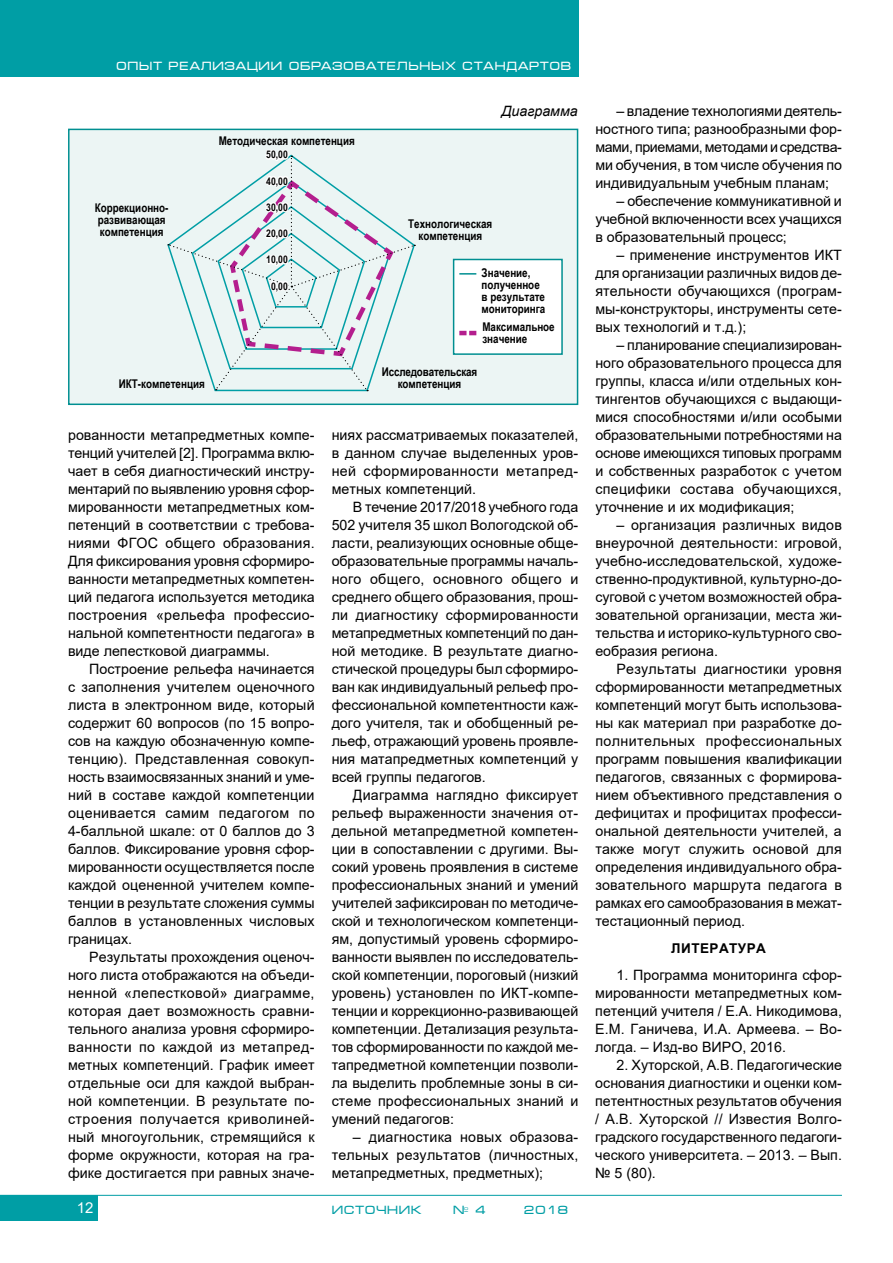
<style>
.page{position:relative;width:893px;height:1263px;background:#fff}
.page>*{position:absolute;margin:0;border:0;box-sizing:border-box;transform-origin:0 0}
.t1{font:15px "Arial";color:#fff}
.t2{font:14.25px/18px "Arial";color:#000;text-align:justify}
.t3{font:14.25px "Arial";letter-spacing:.02em;color:#000}
.t4{font:14.25px "Arial";letter-spacing:-.03em;color:#000}
.t5{font:14.25px "Arial";letter-spacing:.03em;color:#000}
.t6{font:italic 14.25px "Arial";color:#000}
.t7{font:700 13.5px "Arial";letter-spacing:.035em;color:#000}
.t8{font:700 12px/12px "Arial Narrow";color:#000}
.t9{font:12px "Micra";color:#fff}
.t10{font:12px "Micra";color:#009ea5}
.t11{font:700 10.5px "Arial Narrow";color:#000}
</style>
<div class="page">
<div style="left:0;top:1195px;width:98px;height:26px;background:#009ea5"></div>
<hr style="left:0;top:1195px;width:842px;height:1px;background:#009ea5">
<div style="left:0;top:0;width:578px;height:77px;background:#009ea5"></div>
<div style="left:68px;top:129px;width:510px;height:276px;background:#ecf5f4;border:2px solid #008f91"></div>
<svg style="left:168px;top:150px;width:247px;height:241px"></svg>
<div style="left:453px;top:259px;width:110px;height:96px;background:#fff;border:2px solid #008f91"></div>
<svg style="left:459px;top:273px;width:17px;height:2px"></svg>
<svg style="left:459px;top:331px;width:17px;height:4px"></svg>
<p class="t9" style="left:116px;top:60px;width:457px">опыт реализации образовательных стандартов</p>
<p class="t8" style="left:95px;top:201px;width:75px">Коррекционно&shy;развивающая компетенция</p>
<p class="t8" style="left:219px;top:134px;width:138px">Методическая компетенция</p>
<p class="t11" style="left:266px;top:147px;width:23px">50,00</p>
<p class="t11" style="left:266px;top:173px;width:23px">40,00</p>
<p class="t11" style="left:266px;top:199px;width:23px">30,00</p>
<p class="t11" style="left:266px;top:225px;width:23px">20,00</p>
<p class="t11" style="left:266px;top:252px;width:23px">10,00</p>
<p class="t11" style="left:271px;top:278px;width:18px">0,00</p>
<p class="t8" style="left:119px;top:377px;width:88px">ИКТ-компетенция</p>
<p class="t6" style="left:502px;top:102px;width:78px">Диаграмма</p>
<p class="t8" style="left:408px;top:217px;width:86px;text-align:center">Технологическая компетенция</p>
<p class="t8" style="left:482px;top:266px;width:65px">Значение, полученное в результате мониторинга</p>
<p class="t8" style="left:482px;top:320px;width:74px">Максимальное значение</p>
<p class="t8" style="left:382px;top:365px;width:97px;text-align:center">Исследовательская компетенция</p>
<p class="t2" style="left:68px;top:426px;width:248px">рованности метапредметных компе&shy;тенций учителей [2]. Программа вклю&shy;чает в себя диагностический инстру&shy;ментарий по выявлению уровня сфор&shy;мированности метапредметных ком&shy;петенций в соответствии с требова&shy;ниями ФГОС общего образования.<br>Для фиксирования уровня сформиро&shy;ванности метапредметных компетен&shy;ций педагога используется методика построения «рельефа профессио&shy;нальной компетентности педагога» в виде лепестковой диаграммы.</p>
<p class="t2" style="left:68px;top:660px;width:248px;text-indent:21px">Построение рельефа начинается с заполнения учителем оценочного листа в электронном виде, который содержит 60 вопросов (по 15 вопро&shy;сов на каждую обозначенную компе&shy;тенцию). Представленная совокуп&shy;ность взаимосвязанных знаний и уме&shy;ний в составе каждой компетенции оценивается самим педагогом по 4-балльной шкале: от 0 баллов до 3 баллов. Фиксирование уровня сфор&shy;мированности осуществляется после каждой оцененной учителем компе&shy;тенции в результате сложения суммы баллов в установленных числовых границах.</p>
<p class="t2" style="left:68px;top:948px;width:248px;text-indent:21px">Результаты прохождения оценоч&shy;ного листа отображаются на объеди&shy;ненной «лепестковой» диаграмме, которая дает возможность сравни&shy;тельного анализа уровня сформиро&shy;ванности по каждой из метапред&shy;метных компетенций. График имеет отдельные оси для каждой выбран&shy;ной компетенции. В результате по&shy;строения получается криволиней&shy;ный многоугольник, стремящийся к форме окружности, которая на гра&shy;фике достигается при равных значе-</p>
<p class="t2" style="left:332px;top:426px;width:248px">ниях рассматриваемых показателей, в данном случае выделенных уров&shy;ней сформированности метапред&shy;метных компетенций.</p>
<p class="t2" style="left:332px;top:498px;width:248px;text-indent:21px">В течение 2017/2018 учебного года 502 учителя 35 школ Вологодской об&shy;ласти, реализующих основные обще&shy;образовательные программы началь&shy;ного общего, основного общего и среднего общего образования, прош&shy;ли диагностику сформированности метапредметных компетенций по дан&shy;ной методике. В результате диагно&shy;стической процедуры был сформиро&shy;ван как индивидуальный рельеф про&shy;фессиональной компетентности каж&shy;дого учителя, так и обобщенный ре&shy;льеф, отражающий уровень проявле&shy;ния матапредметных компетенций у всей группы педагогов.</p>
<p class="t2" style="left:332px;top:786px;width:248px;text-indent:21px">Диаграмма наглядно фиксирует рельеф выраженности значения от&shy;дельной метапредметной компетен&shy;ции в сопоставлении с другими. Вы&shy;сокий уровень проявления в системе профессиональных знаний и умений учителей зафиксирован по методиче&shy;ской и технологическом компетенци&shy;ям, допустимый уровень сформиро&shy;ванности выявлен по исследователь&shy;ской компетенции, пороговый (низкий уровень) установлен по ИКТ-компе&shy;тенции и коррекционно-развивающей компетенции. Детализация результа&shy;тов сформированности по каждой ме&shy;тапредметной компетенции позволи&shy;ла выделить проблемные зоны в си&shy;стеме профессиональных знаний и умений педагогов:</p>
<p class="t2" style="left:332px;top:1128px;width:248px;text-indent:21px">‒ диагностика новых образова&shy;тельных результатов (личностных, метапредметных, предметных);</p>
<p class="t1" style="left:77px;top:1198px;width:18px">12</p>
<p class="t10" style="left:332px;top:1203px;width:92px">ИСТОЧНИК</p>
<p class="t10" style="left:453px;top:1203px;width:35px">№ 4</p>
<p class="t10" style="left:524px;top:1203px;width:46px">2018</p>
<p class="t2" style="left:617px;top:102px;width:226px">‒ владение технологиями деятель-</p>
<p class="t2" style="left:595px;top:120px;width:248px">ностного типа; разнообразными фор-</p>
<p class="t4" style="left:595px;top:137px;width:248px">мами, приемами, методами и средства-</p>
<p class="t2" style="left:595px;top:156px;width:248px">ми обучения, в том числе обучения по</p>
<p class="t2" style="left:595px;top:174px;width:235px">индивидуальным учебным планам;</p>
<p class="t2" style="left:617px;top:192px;width:227px">‒ обеспечение коммуникативной и</p>
<p class="t2" style="left:595px;top:210px;width:248px">учебной включенности всех учащихся</p>
<p class="t2" style="left:595px;top:228px;width:193px">в образовательный процесс;</p>
<p class="t2" style="left:617px;top:246px;width:227px">‒ применение инструментов ИКТ</p>
<p class="t2" style="left:595px;top:264px;width:248px">для организации различных видов де-</p>
<p class="t2" style="left:595px;top:282px;width:248px">ятельности обучающихся (програм-</p>
<p class="t2" style="left:595px;top:300px;width:248px">мы-конструкторы, инструменты сете-</p>
<p class="t2" style="left:595px;top:318px;width:152px">вых технологий и т.д.);</p>
<p class="t2" style="left:617px;top:335px;width:227px">‒ планирование специализирован-</p>
<p class="t2" style="left:595px;top:353px;width:248px">ного образовательного процесса для</p>
<p class="t2" style="left:595px;top:371px;width:248px">группы, класса и/или отдельных кон-</p>
<p class="t2" style="left:595px;top:389px;width:248px">тингентов обучающихся с выдающи-</p>
<p class="t2" style="left:595px;top:407px;width:248px">мися способностями и/или особыми</p>
<p class="t2" style="left:595px;top:425px;width:248px">образовательными потребностями на</p>
<p class="t2" style="left:595px;top:443px;width:248px">основе имеющихся типовых программ</p>
<p class="t2" style="left:595px;top:461px;width:248px">и собственных разработок с учетом</p>
<p class="t3" style="left:595px;top:479px;width:248px">специфики состава обучающихся,</p>
<p class="t2" style="left:595px;top:497px;width:201px">уточнение и их модификация;</p>
<p class="t2" style="left:617px;top:515px;width:227px">‒ организация различных видов</p>
<p class="t2" style="left:595px;top:533px;width:248px">внеурочной деятельности: игровой,</p>
<p class="t2" style="left:595px;top:551px;width:248px">учебно-исследовательской, художе-</p>
<p class="t2" style="left:595px;top:569px;width:248px">ственно-продуктивной, культурно-до-</p>
<p class="t2" style="left:595px;top:587px;width:248px">суговой с учетом возможностей обра-</p>
<p class="t2" style="left:595px;top:605px;width:248px">зовательной организации, места жи-</p>
<p class="t2" style="left:595px;top:623px;width:248px">тельства и историко-культурного сво-</p>
<p class="t2" style="left:595px;top:641px;width:124px">еобразия региона.</p>
<p class="t2" style="left:617px;top:659px;width:227px">Результаты диагностики уровня</p>
<p class="t2" style="left:595px;top:677px;width:248px">сформированности метапредметных</p>
<p class="t2" style="left:595px;top:695px;width:248px">компетенций могут быть использова-</p>
<p class="t2" style="left:595px;top:713px;width:248px">ны как материал при разработке до-</p>
<p class="t5" style="left:595px;top:731px;width:248px">полнительных профессиональных</p>
<p class="t2" style="left:595px;top:749px;width:248px">программ повышения квалификации</p>
<p class="t2" style="left:595px;top:767px;width:248px">педагогов, связанных с формирова-</p>
<p class="t2" style="left:595px;top:785px;width:248px">нием объективного представления о</p>
<p class="t2" style="left:595px;top:803px;width:248px">дефицитах и профицитах професси-</p>
<p class="t2" style="left:595px;top:821px;width:248px">ональной деятельности учителей, а</p>
<p class="t3" style="left:595px;top:839px;width:248px">также могут служить основой для</p>
<p class="t2" style="left:595px;top:857px;width:248px">определения индивидуального обра-</p>
<p class="t2" style="left:595px;top:875px;width:248px">зовательного маршрута педагога в</p>
<p class="t2" style="left:595px;top:893px;width:248px">рамках его самообразования в межат-</p>
<p class="t2" style="left:595px;top:911px;width:151px">тестационный период.</p>
<p class="t7" style="left:671px;top:939px;width:49px">Литерат</p>
<p class="t7" style="left:738px;top:939px;width:19px">ура</p>
<p class="t2" style="left:595px;top:966px;width:248px;text-indent:21px">1. Программа мониторинга сфор&shy;мированности метапредметных ком&shy;петенций учителя / Е.А. Никодимова, Е.М. Ганичева, И.А. Армеева. – Во&shy;логда. – Изд-во ВИРО, 2016.</p>
<p class="t2" style="left:595px;top:1056px;width:248px;text-indent:21px">2. Хуторской, А.В. Педагогические основания диагностики и оценки ком&shy;петентностных результатов обучения / А.В. Хуторской // Известия Волго&shy;градского государственного педагоги&shy;ческого университета. – 2013. – Вып. № 5 (80).</p>
</div>
